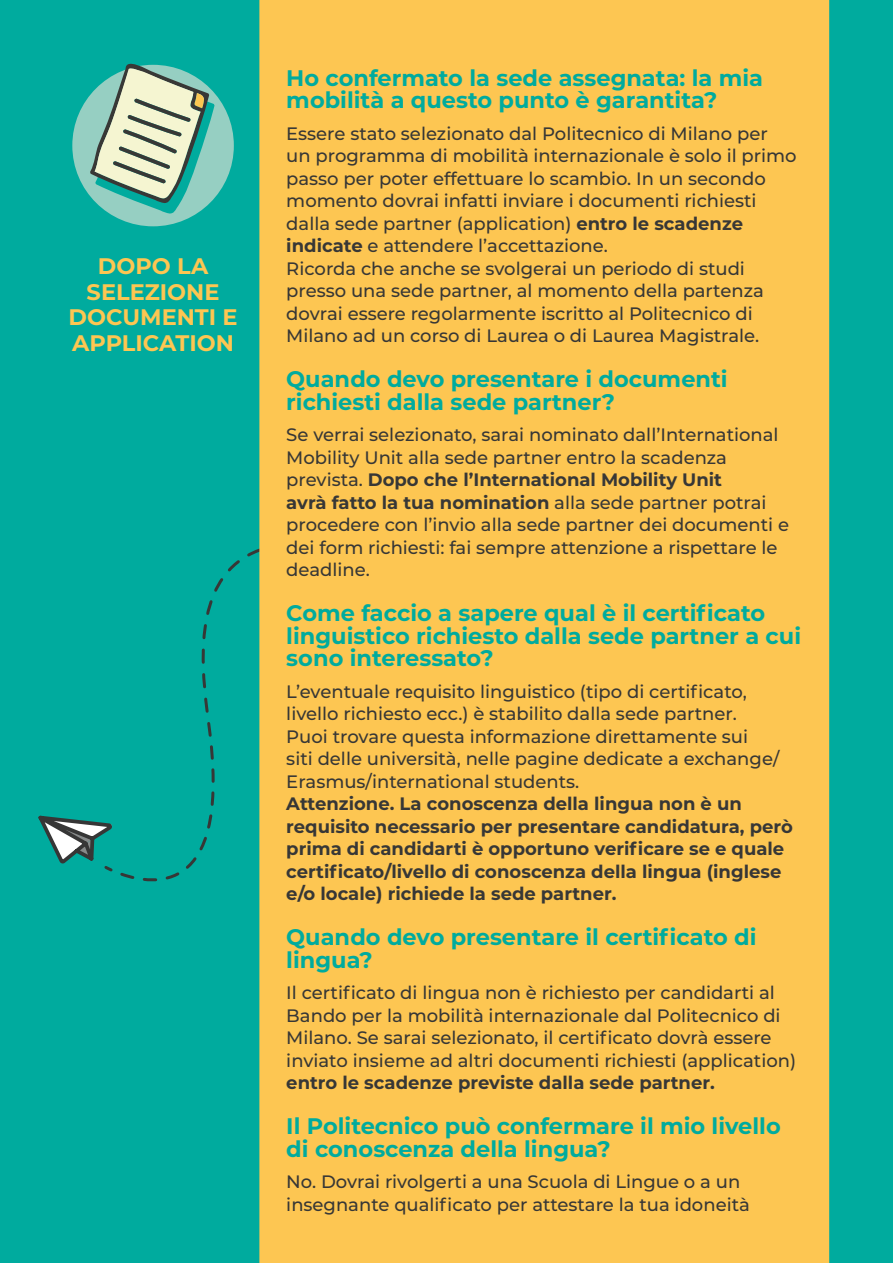
<style>
.page{position:relative;width:893px;height:1263px;background:#00ab9e}
.page>*{position:absolute;margin:0;border:0;box-sizing:border-box;transform-origin:0 0}
.t1{font:700 22.5px/22.5px "Montserrat";color:#00ab9e}
.t2{font:700 22.5px/25.5px "Montserrat";color:#fdc652;text-align:center}
.t3{font:500 18px/22.5px "Montserrat";color:#373736}
.t4{font:700 18px/22.5px "Montserrat";color:#373736}
.s1{font-weight:700}
</style>
<div class="page">
<svg style="left:201px;top:548px;width:58px;height:189px"></svg>
<svg style="left:38px;top:745px;width:177px;height:137px"></svg>
<div style="left:259px;top:0;width:570px;height:1263px;background:#fdc652"></div>
<div style="left:72px;top:65px;width:162px;height:161px;background:#96cfc2;border-radius:50%"></div>
<svg style="left:90px;top:63px;width:125px;height:151px"></svg>
<p class="t2" style="left:69px;top:252px;width:171px">DOPO LA<br>SELEZIONE<br>DOCUMENTI E<br>APPLICATION</p>
<p class="t1" style="left:286px;top:65px;width:478px">Ho confermato la sede assegnata: la mia mobilità a questo punto è garantita?</p>
<p class="t3" style="left:286px;top:121px;width:512px">Essere stato selezionato dal Politecnico di Milano per un programma di mobilità internazionale è solo il primo passo per poter effettuare lo scambio. In un secondo momento dovrai infatti inviare i documenti richiesti dalla sede partner (application) <span class="s1">entro le scadenze indicate</span> e attendere l’accettazione.<br>Ricorda che anche se svolgerai un periodo di studi presso una sede partner, al momento della partenza dovrai essere regolarmente iscritto al Politecnico di Milano ad un corso di Laurea o di Laurea Magistrale.</p>
<p class="t1" style="left:286px;top:367px;width:443px">Quando devo presentare i documenti richiesti dalla sede partner?</p>
<p class="t3" style="left:286px;top:423px;width:504px">Se verrai selezionato, sarai nominato dall’International Mobility Unit alla sede partner entro la scadenza prevista. <span class="s1">Dopo che l’International Mobility Unit<br>avrà fatto la tua nomination</span> alla sede partner potrai procedere con l’invio alla sede partner dei documenti e dei form richiesti: fai sempre attenzione a rispettare le deadline.</p>
<p class="t1" style="left:286px;top:601px;width:516px">Come faccio a sapere qual è il certificato linguistico richiesto dalla sede partner a cui sono interessato?</p>
<p class="t3" style="left:286px;top:679px;width:495px">L’eventuale requisito linguistico (tipo di certificato, livello richiesto ecc.) è stabilito dalla sede partner.<br>Puoi trovare questa informazione direttamente sui<br>siti delle università, nelle pagine dedicate a exchange/ Erasmus/international students.</p>
<p class="t4" style="left:286px;top:792px;width:508px">Attenzione. La conoscenza della lingua non è un requisito necessario per presentare candidatura, però prima di candidarti è opportuno verificare se e quale certificato/livello di conoscenza della lingua (inglese e/o locale) richiede la sede partner.</p>
<p class="t1" style="left:286px;top:925px;width:472px">Quando devo presentare il certificato di lingua?</p>
<p class="t3" style="left:286px;top:981px;width:511px">Il certificato di lingua non è richiesto per candidarti al Bando per la mobilità internazionale dal Politecnico di Milano. Se sarai selezionato, il certificato dovrà essere inviato insieme ad altri documenti richiesti (application)</p>
<p class="t4" style="left:286px;top:1071px;width:430px">entro le scadenze previste dalla sede partner.</p>
<p class="t1" style="left:286px;top:1114px;width:496px">Il Politecnico può confermare il mio livello di conoscenza della lingua?</p>
<p class="t3" style="left:286px;top:1170px;width:465px">No. Dovrai rivolgerti a una Scuola di Lingue o a un insegnante qualificato per attestare la tua idoneità</p>
</div>
